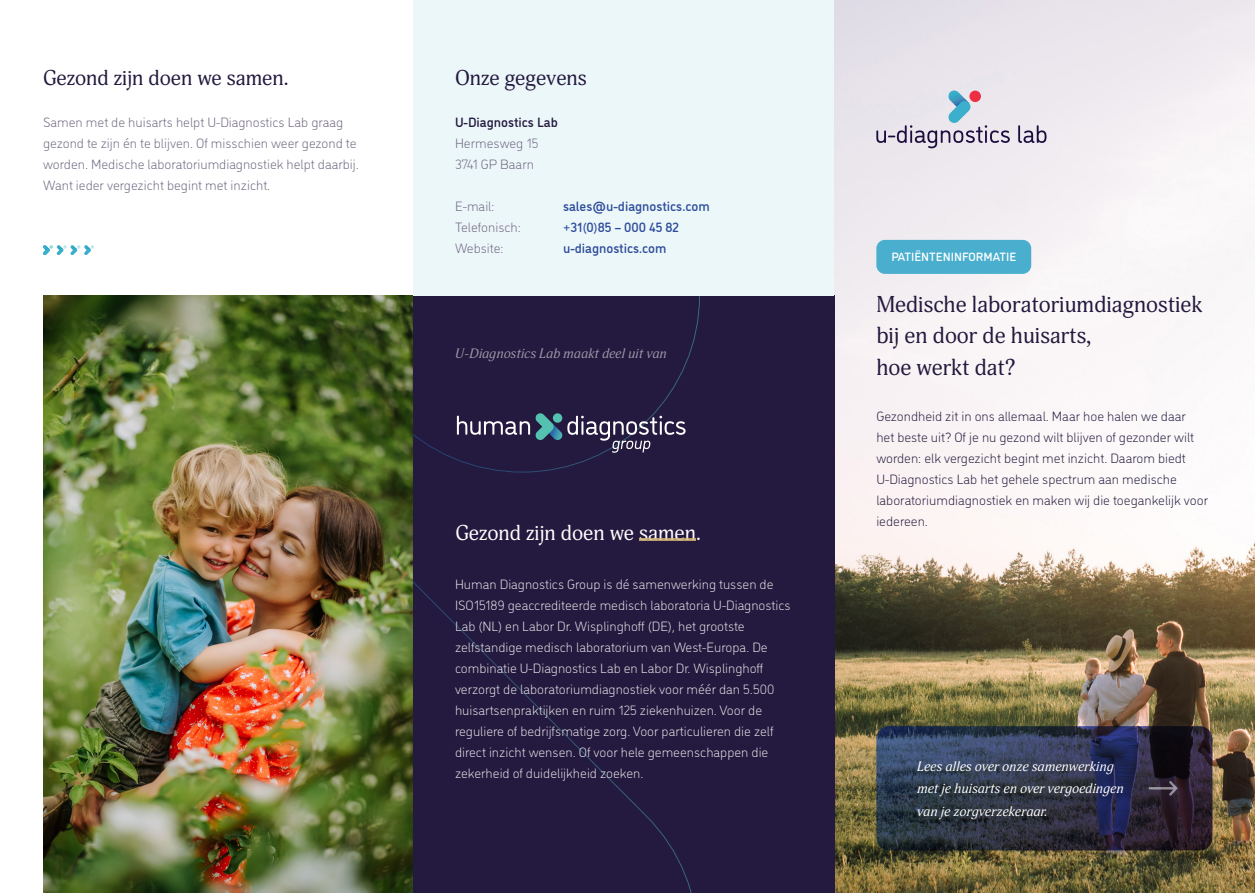
<style>
.page{position:relative;width:1255px;height:893px;background:#fff}
.page>*{position:absolute;margin:0;border:0;box-sizing:border-box;transform-origin:0 0}
.t1{font:22.5px/31.5px "Adonis";color:#24193e}
.t2{font:21px "Adonis";color:#24193e}
.t3{font:21px "Adonis";color:#fff}
.t4{font:300 13.5px/21px "DI Nosaur";color:#e6e5e9}
.t5{font:300 13.5px/21px "DI Nosaur";color:#24193e}
.t6{font:300 13.5px/21px "DI Nosaur";color:#6d657e}
.t7{font:italic 13.5px/22.5px "Adonis";color:#fff}
.t8{font:500 13.5px "DI Nosaur";color:#2e4c9a}
.t9{font:italic 13.5px "Adonis";color:#9d98a9}
.t10{font:500 13.5px "DI Nosaur";color:#24193e}
.t11{font:500 12px "DI Nosaur";color:#fff}
</style>
<div class="page">
<img style="left:833px;top:0;width:421px;height:893px">
<svg style="left:876px;top:726px;width:336px;height:124px;background:#2c3145"></svg>
<div style="left:413px;top:295px;width:421px;height:598px;background:#24193e"></div>
<svg style="left:412px;top:494px;width:284px;height:399px"></svg>
<svg style="left:412px;top:295px;width:287px;height:177px"></svg>
<div style="left:413px;top:0;width:420px;height:295px;background:#ecf7fa"></div>
<img style="left:43px;top:295px;width:369px;height:598px">
<svg style="left:1148px;top:781px;width:29px;height:15px"></svg>
<svg style="left:876px;top:91px;width:133px;height:57px;background:#cecfdb"></svg>
<svg style="left:1018px;top:125px;width:28px;height:18px"></svg>
<div style="left:969px;top:91px;width:11px;height:11px;background:#ee2e43;border-radius:50%"></div>
<svg style="left:457px;top:413px;width:228px;height:40px"></svg>
<div style="left:876px;top:240px;width:155px;height:34px;background:#4aafcf;border-radius:9px"></div>
<svg style="left:43px;top:245px;width:51px;height:10px"></svg>
<hr style="left:639px;top:539px;width:57px;height:2px;background:#d4b679">
<h2 class="t2" style="left:43px;top:65px;width:247px">Gezond zijn doen we samen.</h2>
<p class="t6" style="left:43px;top:110px;width:317px">Samen met de huisarts helpt U-Diagnostics Lab graag gezond te zijn én te blijven. Of misschien weer gezond te worden. Medische laboratoriumdiagnostiek helpt daarbij.<br>Want ieder vergezicht begint met inzicht.</p>
<h2 class="t2" style="left:455px;top:65px;width:133px">Onze gegevens</h2>
<p class="t10" style="left:455px;top:112px;width:104px">U-Diagnostics Lab</p>
<p class="t6" style="left:455px;top:131px;width:85px">Hermesweg 15<br>3741 GP Baarn</p>
<p class="t6" style="left:455px;top:194px;width:41px">E-mail:</p>
<p class="t8" style="left:563px;top:196px;width:148px">sales@u-diagnostics.com</p>
<p class="t6" style="left:455px;top:215px;width:67px">Telefonisch:</p>
<p class="t8" style="left:563px;top:217px;width:117px">+31(0)85 – 000 45 82</p>
<p class="t6" style="left:455px;top:236px;width:50px">Website:</p>
<p class="t8" style="left:563px;top:238px;width:105px">u-diagnostics.com</p>
<p class="t9" style="left:455px;top:345px;width:213px">U-Diagnostics Lab maakt deel uit van</p>
<h2 class="t3" style="left:455px;top:520px;width:247px">Gezond zijn doen we samen.</h2>
<p class="t4" style="left:455px;top:572px;width:337px">Human Diagnostics Group is dé samenwerking tussen de ISO15189 geaccrediteerde medisch laboratoria U-Diagnostics Lab (NL) en Labor Dr. Wisplinghoff (DE), het grootste zelfstandige medisch laboratorium van West-Europa. De combinatie U-Diagnostics Lab en Labor Dr. Wisplinghoff verzorgt de laboratoriumdiagnostiek voor méér dan 5.500 huisartsenpraktijken en ruim 125 ziekenhuizen. Voor de reguliere of bedrijfsmatige zorg. Voor particulieren die zelf direct inzicht wensen. Of voor hele gemeenschappen die zekerheid of duidelijkheid zoeken.</p>
<p class="t11" style="left:891px;top:249px;width:126px">PATIËNTENINFORMATIE</p>
<h1 class="t1" style="left:876px;top:289px;width:327px">Medische laboratoriumdiagnostiek bij en door de huisarts,<br>hoe werkt dat?</h1>
<p class="t5" style="left:876px;top:404px;width:333px">Gezondheid zit in ons allemaal. Maar hoe halen we daar<br>het beste uit? Of je nu gezond wilt blijven of gezonder wilt worden: elk vergezicht begint met inzicht. Daarom biedt U-Diagnostics Lab het gehele spectrum aan medische laboratoriumdiagnostiek en maken wij die toegankelijk voor iedereen.</p>
<p class="t7" style="left:917px;top:755px;width:208px">Lees alles over onze samenwerking met je huisarts en over vergoedingen van je zorgverzekeraar.</p>
</div>
